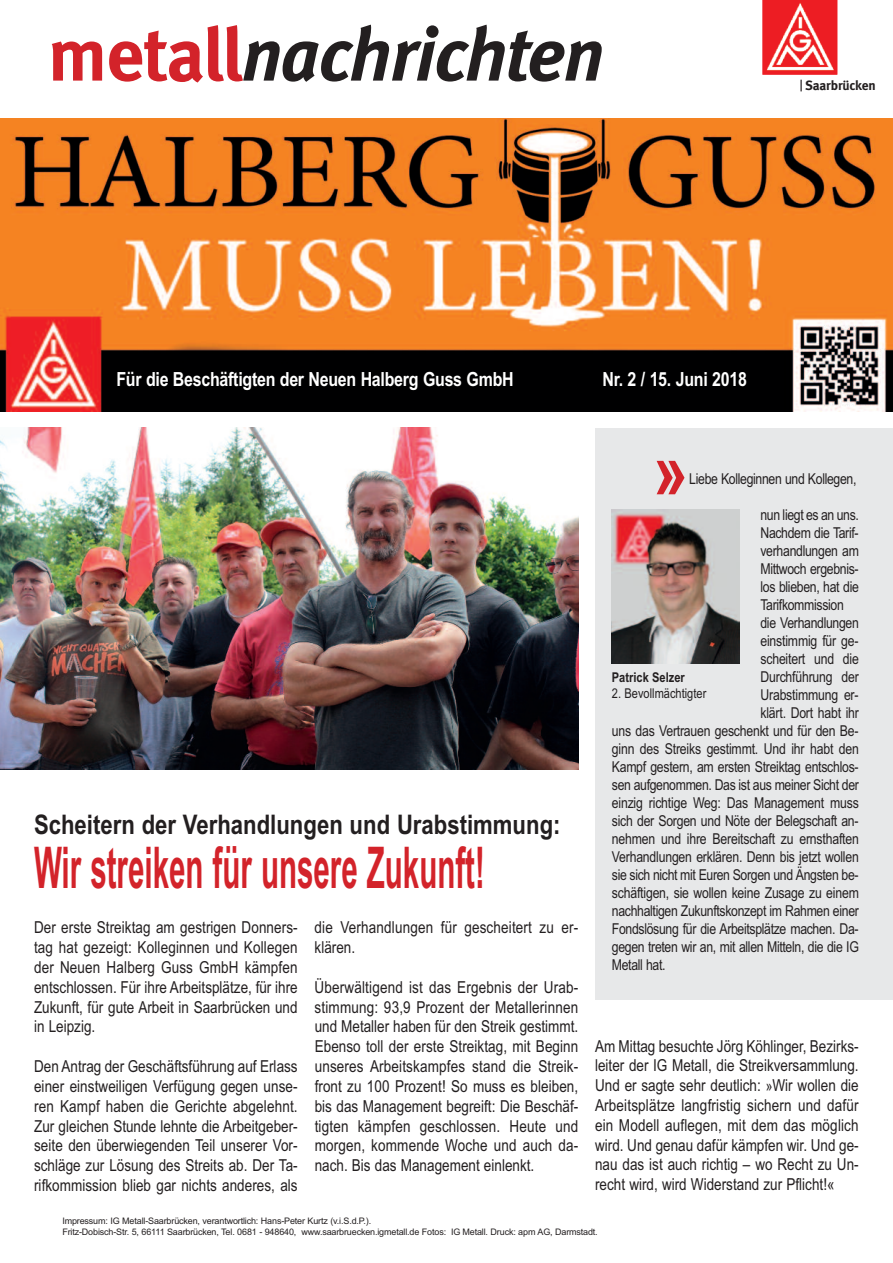
<style>
.page{position:relative;width:893px;height:1263px;background:#fff}
.page>*{position:absolute;margin:0;border:0;box-sizing:border-box;transform-origin:0 0}
.t1{font:italic 700 75px "Meta";letter-spacing:-.015em;color:#231f20}
.t2{font:700 75px "Arial Narrow";color:#d3232a}
.t3{font:700 57.6px "Arial Narrow";color:#d3232a;scale:.62 1}
.t4{font:700 27px "Arial Narrow";color:#231f20}
.t5{font:700 19.5px "Arial Narrow";letter-spacing:-.015em;color:#fff}
.t6{font:16.5px/19.8px "Arial Narrow";color:#231f20;text-align:justify}
.t7{font:15px "Arial Narrow";letter-spacing:-.02em;color:#231f20}
.t8{font:13.5px "Arial Narrow";color:#231f20}
.t9{font:700 13.5px "Arial Narrow";color:#231f20}
.t10{font:700 13.35px "Meta";letter-spacing:-.01em;color:#231f20}
.t11{font:9px/10.8px "Arial";letter-spacing:-.015em;color:#231f20}
.s1{font-style:normal;color:#d3232a}
.s2{font-size:15px}
</style>
<div class="page">
<div style="left:595px;top:428px;width:298px;height:571px;background:#e7e8e9"></div>
<img style="left:0;top:118px;width:893px;height:293px">
<svg style="left:762px;top:0;width:76px;height:91px"></svg>
<img style="left:612px;top:509px;width:127px;height:155px">
<img style="left:0;top:428px;width:578px;height:341px">
<h1 class="t1" style="left:48px;top:29px;width:558px"><span class="s1">metall</span>nachrichten</h1>
<p class="t10" style="left:805px;top:81px;width:72px">Saarbrücken</p>
<p class="t5" style="left:116px;top:368px;width:399px">Für die Beschäftigten der Neuen Halberg Guss GmbH</p>
<p class="t5" style="left:602px;top:368px;width:146px">Nr. 2 / 15. Juni 2018</p>
<h3 class="t4" style="left:34px;top:808px;width:528px">Scheitern der Verhandlungen und Urabstimmung:</h3>
<h2 class="t3" style="left:34px;top:835px;width:729px">Wir streiken für unsere Zukunft!</h2>
<p class="t6" style="left:34px;top:918px;width:265px">Der erste Streiktag am gestrigen Donners&shy;tag hat gezeigt: Kolleginnen und Kollegen der Neuen Halberg Guss GmbH kämpfen entschlossen. Für ihre Arbeitsplätze, für ihre Zukunft, für gute Arbeit in Saarbrücken und in Leipzig.</p>
<p class="t6" style="left:34px;top:1056px;width:265px">Den Antrag der Geschäftsführung auf Erlass einer einstweiligen Verfügung gegen unse&shy;ren Kampf haben die Gerichte abgelehnt.<br>Zur gleichen Stunde lehnte die Arbeitgeber&shy;seite den überwiegenden Teil unserer Vor&shy;schläge zur Lösung des Streits ab. Der Ta&shy;rifkommission blieb gar nichts anderes, als</p>
<p class="t6" style="left:315px;top:918px;width:265px">die Verhandlungen für gescheitert zu er&shy;klären.</p>
<p class="t6" style="left:315px;top:977px;width:265px">Überwältigend ist das Ergebnis der Urab&shy;stimmung: 93,9 Prozent der Metallerinnen und Metaller haben für den Streik gestimmt.<br>Ebenso toll der erste Streiktag, mit Beginn unseres Arbeitskampfes stand die Streik&shy;front zu 100 Prozent! So muss es bleiben, bis das Management begreift: Die Beschäf&shy;tigten kämpfen geschlossen. Heute und morgen, kommende Woche und auch da&shy;nach. Bis das Management einlenkt.</p>
<h1 class="t2" style="left:653px;top:427px;width:36px">»</h1>
<p class="t7" style="left:689px;top:470px;width:169px">Liebe Kolleginnen und Kollegen,</p>
<p class="t7" style="left:760px;top:506px;width:100px">nun liegt es an uns.</p>
<p class="t7" style="left:760px;top:524px;width:100px">Nachdem die Tarif-</p>
<p class="t7" style="left:760px;top:542px;width:100px">verhandlungen am</p>
<p class="t7" style="left:760px;top:560px;width:100px">Mittwoch ergebnis-</p>
<p class="t7" style="left:760px;top:578px;width:100px">los blieben, hat die</p>
<p class="t7" style="left:760px;top:596px;width:85px">Tarifkommission</p>
<p class="t7" style="left:760px;top:614px;width:100px">die Verhandlungen</p>
<p class="t7" style="left:760px;top:632px;width:100px">einstimmig für ge-</p>
<p class="t7" style="left:760px;top:650px;width:100px">scheitert und die</p>
<p class="t7" style="left:760px;top:668px;width:100px">Durchführung der</p>
<p class="t7" style="left:760px;top:686px;width:100px">Urabstimmung er-</p>
<p class="t7" style="left:760px;top:704px;width:100px">klärt. Dort habt ihr</p>
<p class="t7" style="left:612px;top:722px;width:248px">uns das Vertrauen geschenkt und für den Be-</p>
<p class="t7" style="left:612px;top:740px;width:249px">ginn des Streiks gestimmt. Und ihr habt den</p>
<p class="t7" style="left:612px;top:758px;width:248px">Kampf gestern, am ersten Streiktag entschlos-</p>
<p class="t7" style="left:612px;top:776px;width:249px">sen aufgenommen. Das ist aus meiner Sicht der</p>
<p class="t7" style="left:612px;top:794px;width:249px">einzig richtige Weg: Das Management muss</p>
<p class="t7" style="left:612px;top:812px;width:248px">sich der Sorgen und Nöte der Belegschaft an-</p>
<p class="t7" style="left:612px;top:830px;width:249px">nehmen und ihre Bereitschaft zu ernsthaften</p>
<p class="t7" style="left:612px;top:848px;width:249px">Verhandlungen erklären. Denn bis jetzt wollen</p>
<p class="t7" style="left:612px;top:866px;width:248px">sie sich nicht mit Euren Sorgen und Ängsten be-</p>
<p class="t7" style="left:612px;top:884px;width:249px">schäftigen, sie wollen keine Zusage zu einem</p>
<p class="t7" style="left:612px;top:902px;width:249px">nachhaltigen Zukunftskonzept im Rahmen einer</p>
<p class="t7" style="left:612px;top:920px;width:248px">Fondslösung für die Arbeitsplätze machen. Da-</p>
<p class="t7" style="left:612px;top:938px;width:249px">gegen treten wir an, mit allen Mitteln, die die IG</p>
<p class="t7" style="left:612px;top:956px;width:55px">Metall hat.</p>
<p class="t9" style="left:612px;top:669px;width:74px">Patrick Selzer</p>
<p class="t8" style="left:612px;top:685px;width:96px">2. Bevollmächtigter</p>
<p class="t6" style="left:595px;top:1036px;width:265px">Am Mittag besuchte Jörg Köhlinger, Bezirks&shy;leiter der IG Metall, die Streikversammlung.<br>Und er sagte sehr deutlich: <span class="s2">»</span>Wir wollen die Arbeitsplätze langfristig sichern und dafür ein Modell auflegen, mit dem das möglich wird. Und genau dafür kämpfen wir. Und ge&shy;nau das ist auch richtig – wo Recht zu Un&shy;recht wird, wird Widerstand zur Pflicht!«</p>
<p class="t11" style="left:62px;top:1215px;width:537px">Impressum: IG Metall-Saarbrücken, verantwortlich: Hans-Peter Kurtz (v.i.S.d.P.).<br>Fritz-Dobisch-Str. 5, 66111 Saarbrücken, Tel. 0681 - 948640, www.saarbruecken.igmetall.de Fotos: IG Metall. Druck: apm AG, Darmstadt.</p>
</div>
